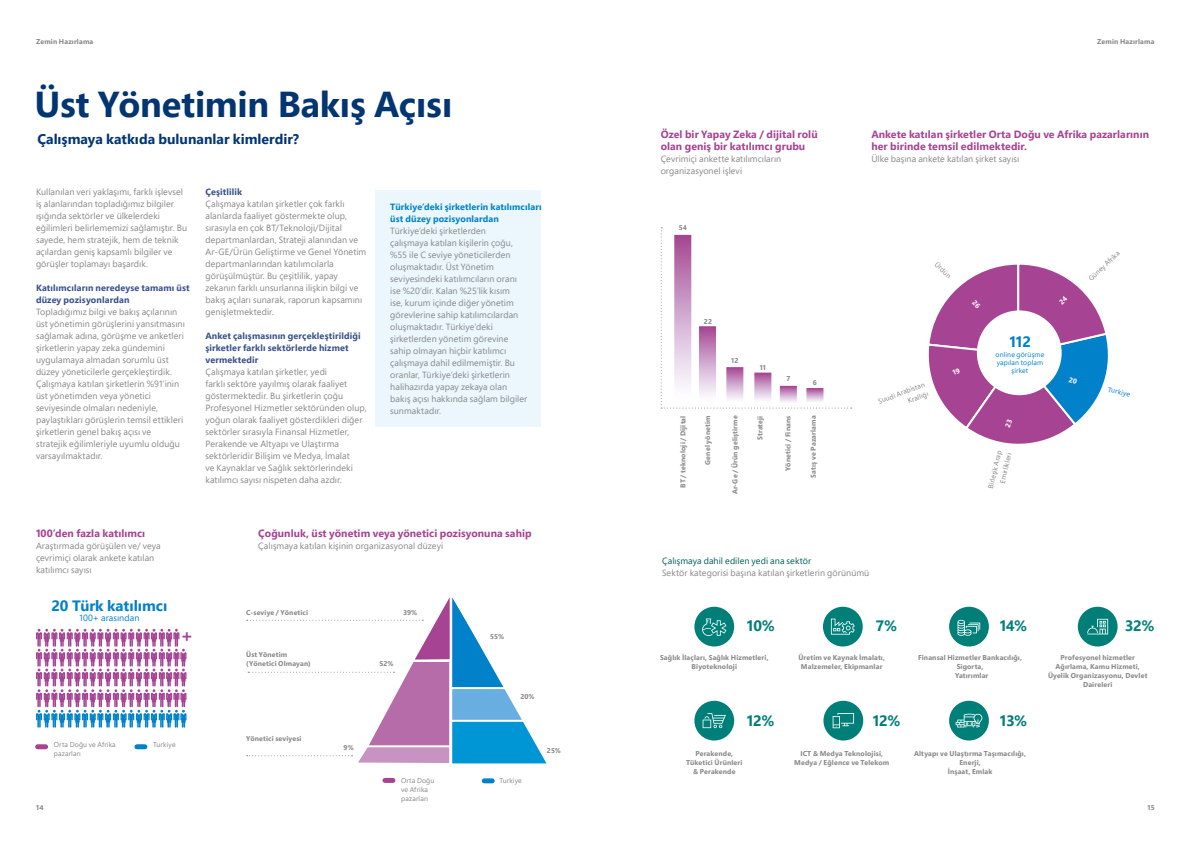
<style>
.page{position:relative;width:1191px;height:842px;background:#fff}
.page>*{position:absolute;margin:0;border:0;box-sizing:border-box;transform-origin:0 0}
.t1{font:700 36px "Segoe Pro";letter-spacing:-.005em;color:#033572}
.t2{font:700 18.3px "Segoe Pro";color:#a64392}
.t3{font:700 15px "Segoe Pro";letter-spacing:-.02em;color:#007f79}
.t4{font:700 15px "Segoe Pro";letter-spacing:-.005em;color:#0081c9}
.t5{font:700 14px "Segoe Pro";color:#033572}
.t6{font:700 10.5px/12px "Segoe Pro";letter-spacing:.005em;color:#a64392}
.t7{font:9px/12px "Segoe Pro";letter-spacing:.005em;color:#878787}
.t8{font:700 9px/12px "Segoe Pro";letter-spacing:.01em;color:#39518a}
.t9{font:700 9px/12px "Segoe Pro";letter-spacing:.01em;color:#0081c9}
.t10{font:9px "Segoe Pro";letter-spacing:.005em;color:#005d57}
.t11{font:9px "Segoe Pro";letter-spacing:.005em;color:#0081c9}
.t12{font:700 7px/9px "Segoe Pro";letter-spacing:.02em;color:#878787;text-align:center}
.t13{font:7px/9px "Segoe Pro";letter-spacing:.02em;color:#878787;text-align:right}
.t14{font:7px/8px "Segoe Pro";letter-spacing:.015em;color:#0081c9;text-align:center}
</style>
<div class="page">
<svg style="left:36px;top:629px;width:150px;height:99px"></svg>
<div style="left:137px;top:744px;width:8px;height:5px;background:#0081c9"></div>
<div style="left:38px;top:744px;width:8px;height:5px;background:#a64392"></div>
<div style="left:375px;top:190px;width:166px;height:236px;background:#ebf7fc"></div>
<svg style="left:247px;top:597px;width:300px;height:187px"></svg>
<div style="left:694px;top:607px;width:40px;height:39px;background:#007f79;border-radius:50%"></div>
<svg style="left:702px;top:618px;width:24px;height:18px"></svg>
<div style="left:823px;top:607px;width:39px;height:39px;background:#007f79;border-radius:50%"></div>
<svg style="left:831px;top:619px;width:23px;height:16px"></svg>
<div style="left:949px;top:607px;width:40px;height:39px;background:#007f79;border-radius:50%"></div>
<svg style="left:957px;top:620px;width:23px;height:16px"></svg>
<div style="left:1077px;top:607px;width:40px;height:39px;background:#007f79;border-radius:50%"></div>
<svg style="left:1087px;top:619px;width:21px;height:15px"></svg>
<div style="left:694px;top:701px;width:40px;height:39px;background:#007f79;border-radius:50%"></div>
<svg style="left:702px;top:713px;width:24px;height:15px"></svg>
<div style="left:823px;top:701px;width:40px;height:39px;background:#007f79;border-radius:50%"></div>
<svg style="left:832px;top:713px;width:22px;height:15px"></svg>
<div style="left:949px;top:701px;width:40px;height:39px;background:#007f79;border-radius:50%"></div>
<svg style="left:955px;top:714px;width:27px;height:13px"></svg>
<svg style="left:660px;top:227px;width:191px;height:182px"></svg>
<svg style="left:780px;top:386px;width:17px;height:17px"></svg>
<div style="left:699px;top:326px;width:17px;height:77px;background:linear-gradient(to bottom,#a54a96,#fff)"></div>
<svg style="left:928px;top:264px;width:180px;height:180px"></svg>
<p class="t12" style="left:36px;top:36px;width:59px">Zemin Hazırlama</p>
<p class="t12" style="left:1097px;top:36px;width:59px">Zemin Hazırlama</p>
<h1 class="t1" style="left:35px;top:79px;width:419px">Üst Yönetimin Bakış Açısı</h1>
<h3 class="t5" style="left:37px;top:129px;width:263px">Çalışmaya katkıda bulunanlar kimlerdir?</h3>
<p class="t7" style="left:36px;top:186px;width:153px">Kullanılan veri yaklaşımı, farklı işlevsel iş alanlarından topladığımız bilgiler ışığında sektörler ve ülkelerdeki eğilimleri belirlememizi sağlamıştır. Bu sayede, hem stratejik, hem de teknik açılardan geniş kapsamlı bilgiler ve görüşler toplamayı başardık.</p>
<p class="t8" style="left:36px;top:281px;width:155px">Katılımcıların neredeyse tamamı üst düzey pozisyonlardan</p>
<p class="t7" style="left:36px;top:306px;width:150px">Topladığımız bilgi ve bakış açılarının üst yönetimin görüşlerini yansıtmasını sağlamak adına, görüşme ve anketleri şirketlerin yapay zeka gündemini uygulamaya almadan sorumlu üst düzey yöneticilerle gerçekleştirdik.<br>Çalışmaya katılan şirketlerin %91’inin üst yönetimden veya yönetici seviyesinde olmaları nedeniyle, paylaştıkları görüşlerin temsil ettikleri şirketlerin genel bakış açısı ve<br>stratejik eğilimleriyle uyumlu olduğu varsayılmaktadır.</p>
<p class="t8" style="left:205px;top:186px;width:38px">Çeşitlilik</p>
<p class="t7" style="left:205px;top:198px;width:162px">Çalışmaya katılan şirketler çok farklı alanlarda faaliyet göstermekte olup, sırasıyla en çok BT/Teknoloji/Dijital departmanlardan, Strateji alanından ve Ar-GE/Ürün Geliştirme ve Genel Yönetim departmanlarından katılımcılarla görüşülmüştür. Bu çeşitlilik, yapay zekanın farklı unsurlarına ilişkin bilgi ve bakış açıları sunarak, raporun kapsamını genişletmektedir.</p>
<p class="t8" style="left:205px;top:330px;width:157px">Anket çalışmasının gerçekleştirildiği şirketler farklı sektörlerde hizmet vermektedir</p>
<p class="t7" style="left:205px;top:366px;width:163px">Çalışmaya katılan şirketler, yedi<br>farklı sektöre yayılmış olarak faaliyet göstermektedir. Bu şirketlerin çoğu Profesyonel Hizmetler sektöründen olup, yoğun olarak faaliyet gösterdikleri diğer sektörler sırasıyla Finansal Hizmetler, Perakende ve Altyapı ve Ulaştırma sektörleridir Bilişim ve Medya, İmalat<br>ve Kaynaklar ve Sağlık sektörlerindeki katılımcı sayısı nispeten daha azdır.</p>
<p class="t9" style="left:390px;top:201px;width:153px">Türkiye’deki şirketlerin katılımcıları üst düzey pozisyonlardan</p>
<p class="t7" style="left:390px;top:225px;width:139px">Türkiye’deki şirketlerden<br>çalışmaya katılan kişilerin çoğu, %55 ile C seviye yöneticilerden oluşmaktadır. Üst Yönetim seviyesindeki katılımcıların oranı ise %20’dir. Kalan %25’lik kısım<br>ise, kurum içinde diğer yönetim görevlerine sahip katılımcılardan oluşmaktadır. Türkiye’deki şirketlerden yönetim görevine sahip olmayan hiçbir katılımcı çalışmaya dahil edilmemiştir. Bu oranlar, Türkiye’deki şirketlerin halihazırda yapay zekaya olan bakış açısı hakkında sağlam bilgiler sunmaktadır.</p>
<p class="t6" style="left:36px;top:527px;width:111px">100’den fazla katılımcı</p>
<p class="t7" style="left:36px;top:540px;width:126px">Araştırmada görüşülen ve/ veya çevrimiçi olarak ankete katılan katılımcı sayısı</p>
<p class="t6" style="left:258px;top:527px;width:275px">Çoğunluk, üst yönetim veya yönetici pozisyonuna sahip</p>
<p class="t7" style="left:258px;top:540px;width:186px">Çalışmaya katılan kişinin organizasyonal düzeyi</p>
<h3 class="t4" style="left:51px;top:595px;width:118px">20 Türk katılımcı</h3>
<p class="t11" style="left:79px;top:611px;width:62px">100+ arasından</p>
<p class="t12" style="left:246px;top:608px;width:63px">C-seviye / Yönetici</p>
<p class="t12" style="left:403px;top:608px;width:16px">39%</p>
<h2 class="t2" style="left:180px;top:623px;width:14px">+</h2>
<p class="t12" style="left:490px;top:632px;width:16px">55%</p>
<p class="t12" style="left:246px;top:650px;width:66px;text-align:left">Üst Yönetim (Yönetici Olmayan)</p>
<p class="t12" style="left:379px;top:659px;width:16px">52%</p>
<p class="t12" style="left:520px;top:692px;width:16px">20%</p>
<p class="t13" style="left:54px;top:740px;width:64px">Orta Doğu ve Afrika</p>
<p class="t13" style="left:153px;top:740px;width:24px">Turkiye</p>
<p class="t13" style="left:54px;top:749px;width:29px">pazarları</p>
<p class="t12" style="left:246px;top:734px;width:57px">Yönetici seviyesi</p>
<p class="t12" style="left:343px;top:743px;width:12px">9%</p>
<p class="t12" style="left:547px;top:746px;width:16px">25%</p>
<p class="t13" style="left:401px;top:776px;width:35px;text-align:left">Orta Doğu ve Afrika pazarları</p>
<p class="t13" style="left:499px;top:776px;width:24px">Turkiye</p>
<p class="t6" style="left:660px;top:128px;width:158px">Özel bir Yapay Zeka / dijital rolü olan geniş bir katılımcı grubu</p>
<p class="t7" style="left:660px;top:153px;width:122px">Çevrimiçi ankette katılımcıların organizasyonel işlevi</p>
<p class="t12" style="left:679px;top:223px;width:10px">54</p>
<p class="t12" style="left:704px;top:317px;width:10px">22</p>
<p class="t12" style="left:731px;top:356px;width:9px">12</p>
<p class="t12" style="left:760px;top:363px;width:8px">11</p>
<p class="t12" style="left:786px;top:373px;width:5px">7</p>
<p class="t12" style="left:813px;top:378px;width:6px">6</p>
<p class="t12" style="left:730px;top:494px;width:80px;rotate:-90deg">Ar-Ge / Ürün geliştirme</p>
<p class="t12" style="left:808px;top:477px;width:63px;rotate:-90deg">Satış ve Pazarlama</p>
<p class="t12" style="left:783px;top:471px;width:57px;rotate:-90deg">Yönetici / Finans</p>
<p class="t12" style="left:678px;top:488px;width:74px;rotate:-90deg">BT / teknoloji / Dijital</p>
<p class="t12" style="left:755px;top:440px;width:26px;rotate:-90deg">Strateji</p>
<p class="t12" style="left:703px;top:465px;width:51px;rotate:-90deg">Genel yönetim</p>
<p class="t6" style="left:871px;top:128px;width:279px">Ankete katılan şirketler Orta Doğu ve Afrika pazarlarının her birinde temsil edilmektedir.</p>
<p class="t7" style="left:871px;top:153px;width:149px">Ülke başına ankete katılan şirket sayısı</p>
<p class="t13" style="left:939px;top:260px;width:21px;rotate:45deg">Ürdün</p>
<h3 class="t4" style="left:1009px;top:331px;width:23px">112</h3>
<p class="t14" style="left:995px;top:350px;width:50px">online görüşme yapılan toplam şirket</p>
<p class="t13" style="left:1086px;top:276px;width:42px;rotate:-44deg">Güney Afrika</p>
<p class="t13" style="left:876px;top:396px;width:51px;line-height:10.3px;rotate:-21deg">Suudi Arabistan<br>Krallığı</p>
<p class="t14" style="left:1109px;top:385px;width:24px;rotate:13deg">Turkiye</p>
<p class="t13" style="left:985px;top:487px;width:40px;line-height:10.3px;rotate:-77deg">Birleşik Arap<br>Emirlikleri</p>
<p class="t10" style="left:662px;top:555px;width:151px">Çalışmaya dahil edilen yedi ana sektör</p>
<p class="t7" style="left:662px;top:567px;width:209px">Sektör kategorisi başına katılan şirketlerin görünümü</p>
<h3 class="t3" style="left:747px;top:615px;width:29px">10%</h3>
<h3 class="t3" style="left:876px;top:615px;width:23px">7%</h3>
<h3 class="t3" style="left:999px;top:615px;width:29px">14%</h3>
<h3 class="t3" style="left:1125px;top:615px;width:31px">32%</h3>
<p class="t12" style="left:660px;top:653px;width:110px">Sağlık İlaçları, Sağlık Hizmetleri,<br>Biyoteknoloji</p>
<p class="t12" style="left:798px;top:653px;width:88px">Üretim ve Kaynak İmalatı,<br>Malzemeler, Ekipmanlar</p>
<p class="t12" style="left:918px;top:653px;width:105px">Finansal Hizmetler Bankacılığı,<br>Sigorta,<br>Yatırımlar</p>
<p class="t12" style="left:1048px;top:653px;width:101px">Profesyonel hizmetler<br>Ağırlama, Kamu Hizmeti,<br>Üyelik Organizasyonu, Devlet<br>Daireleri</p>
<h3 class="t3" style="left:747px;top:710px;width:29px">12%</h3>
<h3 class="t3" style="left:873px;top:710px;width:29px">12%</h3>
<h3 class="t3" style="left:1000px;top:710px;width:29px">13%</h3>
<p class="t12" style="left:686px;top:749px;width:58px">Perakende,<br>Tüketici Ürünleri &amp; Perakende</p>
<p class="t12" style="left:794px;top:749px;width:96px">ICT &amp; Medya Teknolojisi,<br>Medya / Eğlence ve Telekom</p>
<p class="t12" style="left:914px;top:749px;width:113px">Altyapı ve Ulaştırma Taşımacılığı,<br>Enerji,<br>İnşaat, Emlak</p>
<p class="t12" style="left:36px;top:803px;width:9px">14</p>
<p class="t12" style="left:1147px;top:803px;width:9px">15</p>
</div>
